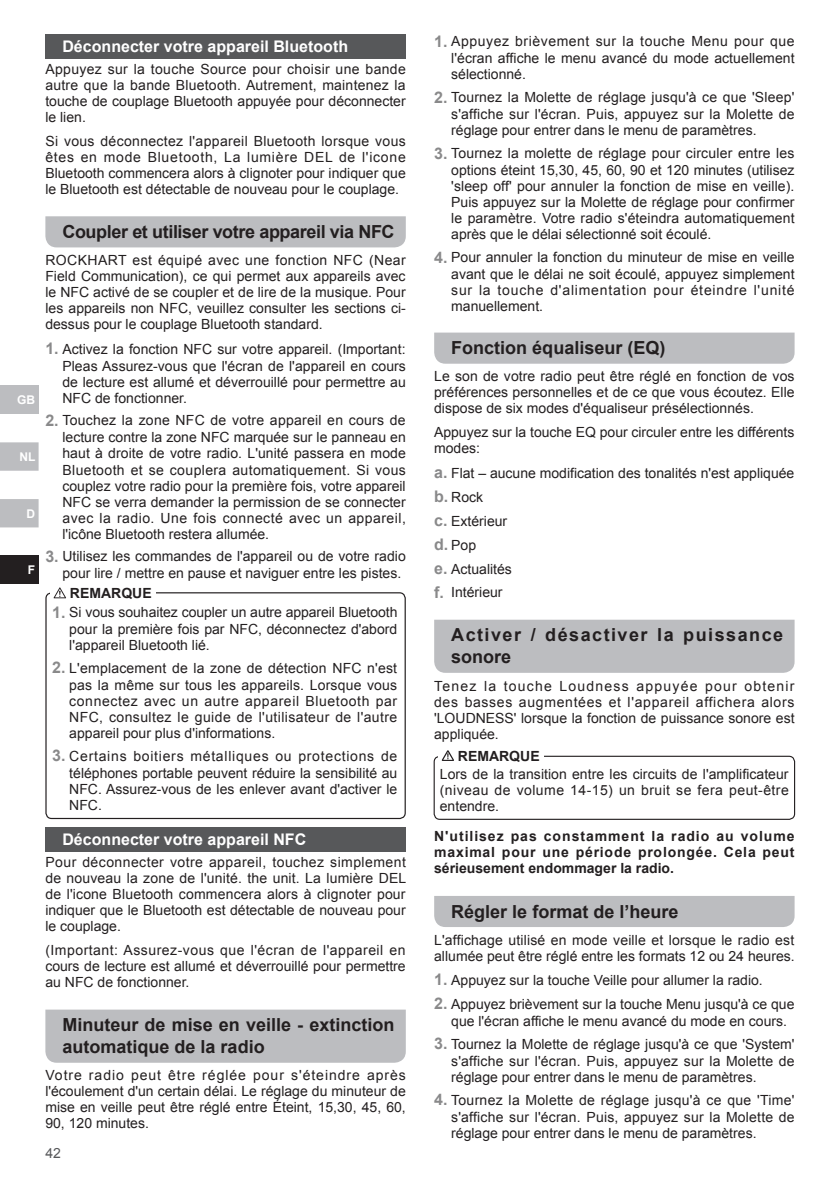
<style>
.page{position:relative;width:840px;height:1191px;background:#fff}
.page>*{position:absolute;margin:0;border:0;box-sizing:border-box;transform-origin:0 0}
.t1{font:700 18px/22px "Arial";color:#231f20}
.t2{font:700 18px "Arial";letter-spacing:-.02em;color:#231f20}
.t3{font:700 18px/22px "Arial";letter-spacing:.08em;color:#231f20}
.t4{font:700 16px "Arial";color:#fff}
.t5{font:14px/16px "Arial";color:#231f20;text-align:justify}
.t6{font:700 14px/16px "Arial";color:#231f20;text-align:justify}
.t7{font:14px "Arial";color:#57585a}
.t8{font:700 12px "Arial";color:#fff}
.s1{font-weight:700;font-size:16px;color:#89898a}
</style>
<div class="page">
<div style="left:0;top:386px;width:39px;height:28px;background:#bcbdc0"></div>
<svg style="left:0;top:442px;width:39px;height:85px"></svg>
<div style="left:0;top:556px;width:39px;height:28px;background:#231f20"></div>
<div style="left:45px;top:34px;width:360px;height:25px;background:#57585a"></div>
<div style="left:45px;top:216px;width:360px;height:31px;background:#bcbdc0"></div>
<div style="left:45px;top:827px;width:360px;height:25px;background:#57585a"></div>
<div style="left:45px;top:1009px;width:360px;height:53px;background:#bcbdc0"></div>
<div style="left:45px;top:592px;width:360px;height:227px;border:1px solid #231f20;border-radius:6px"></div>
<div style="left:50px;top:586px;width:105px;height:14px;background:#fff"></div>
<svg style="left:54px;top:587px;width:12px;height:11px"></svg>
<svg style="left:434px;top:332px;width:360px;height:32px;background:#bebfc2"></svg>
<div style="left:434px;top:619px;width:360px;height:54px;background:#bcbdc0"></div>
<div style="left:433px;top:755px;width:361px;height:65px;border:1px solid #231f20;border-radius:6px"></div>
<div style="left:434px;top:896px;width:360px;height:31px;background:#bcbdc0"></div>
<div style="left:438px;top:748px;width:105px;height:14px;background:#fff"></div>
<svg style="left:441px;top:750px;width:13px;height:11px"></svg>
<p class="t8" style="left:17px;top:395px;width:19px">GB</p>
<p class="t8" style="left:19px;top:452px;width:17px">NL</p>
<p class="t8" style="left:26px;top:509px;width:10px">D</p>
<p class="t8" style="left:28px;top:565px;width:9px">F</p>
<p class="t4" style="left:62px;top:40px;width:287px">Déconnecter votre appareil Bluetooth</p>
<p class="t5" style="left:45px;top:62px;width:362px">Appuyez sur la touche Source pour choisir une bande autre que la bande Bluetooth. Autrement, maintenez la touche de couplage Bluetooth appuyée pour déconnecter le lien.</p>
<p class="t5" style="left:45px;top:134px;width:362px">Si vous déconnectez l'appareil Bluetooth lorsque vous êtes en mode Bluetooth, La lumière DEL de l'icone Bluetooth commencera alors à clignoter pour indiquer que le Bluetooth est détectable de nouveau pour le couplage.</p>
<p class="t2" style="left:62px;top:225px;width:333px">Coupler et utiliser votre appareil via NFC</p>
<p class="t5" style="left:45px;top:253px;width:362px">ROCKHART est équipé avec une fonction NFC (Near Field Communication), ce qui permet aux appareils avec le NFC activé de se coupler et de lire de la musique. Pour les appareils non NFC, veuillez consulter les sections ci&shy;dessus pour le couplage Bluetooth standard.</p>
<p class="t5" style="left:62px;top:342px;width:345px;text-indent:-17px"><span class="s1">1.</span> Activez la fonction NFC sur votre appareil. (Important:<br>Pleas Assurez-vous que l'écran de l'appareil en cours de lecture est allumé et déverrouillé pour permettre au NFC de fonctionner.</p>
<p class="t5" style="left:62px;top:414px;width:345px;text-indent:-17px"><span class="s1">2.</span> Touchez la zone NFC de votre appareil en cours de lecture contre la zone NFC marquée sur le panneau en haut à droite de votre radio. L'unité passera en mode Bluetooth et se couplera automatiquement. Si vous couplez votre radio pour la première fois, votre appareil NFC se verra demander la permission de se connecter avec la radio. Une fois connecté avec un appareil, l'icône Bluetooth restera allumée.</p>
<p class="t5" style="left:62px;top:549px;width:344px;line-height:17px;text-indent:-17px"><span class="s1">3.</span> Utilisez les commandes de l'appareil ou de votre radio pour lire / mettre en pause et naviguer entre les pistes.</p>
<p class="t5" style="left:69px;top:605px;width:329px;text-indent:-17px"><span class="s1">1.</span> Si vous souhaitez coupler un autre appareil Bluetooth pour la première fois par NFC, déconnectez d'abord l'appareil Bluetooth lié.</p>
<p class="t5" style="left:69px;top:661px;width:329px;text-indent:-17px"><span class="s1">2.</span> L'emplacement de la zone de détection NFC n'est pas la même sur tous les appareils. Lorsque vous connectez avec un autre appareil Bluetooth par NFC, consultez le guide de l'utilisateur de l'autre appareil pour plus d'informations.</p>
<p class="t5" style="left:69px;top:749px;width:329px;text-indent:-17px"><span class="s1">3.</span> Certains boitiers métalliques ou protections de téléphones portable peuvent réduire la sensibilité au NFC. Assurez-vous de les enlever avant d'activer le NFC.</p>
<p class="t6" style="left:70px;top:586px;width:83px">REMARQUE</p>
<p class="t4" style="left:62px;top:834px;width:245px">Déconnecter votre appareil NFC</p>
<p class="t5" style="left:45px;top:855px;width:362px">Pour déconnecter votre appareil, touchez simplement de nouveau la zone de l'unité. the unit. La lumière DEL de l'icone Bluetooth commencera alors à clignoter pour indiquer que le Bluetooth est détectable de nouveau pour le couplage.</p>
<p class="t5" style="left:45px;top:943px;width:361px">(Important: Assurez-vous que l'écran de l'appareil en cours de lecture est allumé et déverrouillé pour permettre au NFC de fonctionner.</p>
<p class="t1" style="left:62px;top:1015px;width:333px">Minuteur de mise en veille - extinction automatique de la radio</p>
<p class="t5" style="left:45px;top:1068px;width:362px">Votre radio peut être réglée pour s'éteindre après l'écoulement d'un certain délai. Le réglage du minuteur de mise en veille peut être réglé entre Éteint, 15,30, 45, 60, 90, 120 minutes.</p>
<p class="t7" style="left:45px;top:1147px;width:17px">42</p>
<p class="t5" style="left:451px;top:35px;width:345px;text-indent:-17px"><span class="s1">1.</span> Appuyez brièvement sur la touche Menu pour que l'écran affiche le menu avancé du mode actuellement sélectionné.</p>
<p class="t5" style="left:451px;top:91px;width:345px;text-indent:-17px"><span class="s1">2.</span> Tournez la Molette de réglage jusqu'à ce que 'Sleep' s'affiche sur l'écran. Puis, appuyez sur la Molette de réglage pour entrer dans le menu de paramètres.</p>
<p class="t5" style="left:451px;top:147px;width:345px;text-indent:-17px"><span class="s1">3.</span> Tournez la molette de réglage pour circuler entre les options éteint 15,30, 45, 60, 90 et 120 minutes (utilisez 'sleep off' pour annuler la fonction de mise en veille).<br>Puis appuyez sur la Molette de réglage pour confirmer le paramètre. Votre radio s'éteindra automatiquement après que le délai sélectionné soit écoulé.</p>
<p class="t5" style="left:451px;top:250px;width:345px;text-indent:-17px"><span class="s1">4.</span> Pour annuler la fonction du minuteur de mise en veille avant que le délai ne soit écoulé, appuyez simplement sur la touche d'alimentation pour éteindre l'unité manuellement.</p>
<p class="t1" style="left:451px;top:339px;width:216px">Fonction équaliseur (EQ)</p>
<p class="t5" style="left:434px;top:370px;width:362px">Le son de votre radio peut être réglé en fonction de vos préférences personnelles et de ce que vous écoutez. Elle dispose de six modes d'équaliseur présélectionnés.</p>
<p class="t5" style="left:434px;top:426px;width:361px">Appuyez sur la touche EQ pour circuler entre les différents modes:</p>
<p class="t5" style="left:434px;top:462px;width:361px;line-height:24px;text-align:left"><span class="s1">a.</span> Flat – aucune modification des tonalités n'est appliquée <span class="s1">b.</span> Rock<br><span class="s1">c.</span> Extérieur<br><span class="s1">d.</span> Pop<br><span class="s1">e.</span> Actualités<br><span class="s1">f.</span> Intérieur</p>
<p class="t3" style="left:451px;top:626px;width:333px">Activer / désactiver la puissance sonore</p>
<p class="t5" style="left:434px;top:679px;width:362px">Tenez la touche Loudness appuyée pour obtenir des basses augmentées et l'appareil affichera alors 'LOUDNESS' lorsque la fonction de puissance sonore est appliquée.</p>
<p class="t6" style="left:457px;top:749px;width:83px">REMARQUE</p>
<p class="t5" style="left:439px;top:766px;width:350px">Lors de la transition entre les circuits de l'amplificateur (niveau de volume 14-15) un bruit se fera peut-être entendre.</p>
<p class="t6" style="left:434px;top:829px;width:362px">N'utilisez pas constamment la radio au volume maximal pour une période prolongée. Cela peut sérieusement endommager la radio.</p>
<p class="t1" style="left:451px;top:902px;width:229px">Régler le format de l’heure</p>
<p class="t5" style="left:434px;top:933px;width:362px">L'affichage utilisé en mode veille et lorsque le radio est allumée peut être réglé entre les formats 12 ou 24 heures.</p>
<p class="t5" style="left:434px;top:973px;width:330px"><span class="s1">1.</span> Appuyez sur la touche Veille pour allumer la radio.</p>
<p class="t5" style="left:451px;top:997px;width:344px;line-height:17px;text-indent:-17px"><span class="s1">2.</span> Appuyez brièvement sur la touche Menu jusqu'à ce que que l'écran affiche le menu avancé du mode en cours.</p>
<p class="t5" style="left:451px;top:1037px;width:345px;text-indent:-17px"><span class="s1">3.</span> Tournez la Molette de réglage jusqu'à ce que 'System' s'affiche sur l'écran. Puis, appuyez sur la Molette de réglage pour entrer dans le menu de paramètres.</p>
<p class="t5" style="left:451px;top:1093px;width:345px;text-indent:-17px"><span class="s1">4.</span> Tournez la Molette de réglage jusqu'à ce que 'Time' s'affiche sur l'écran. Puis, appuyez sur la Molette de réglage pour entrer dans le menu de paramètres.</p>
</div>
